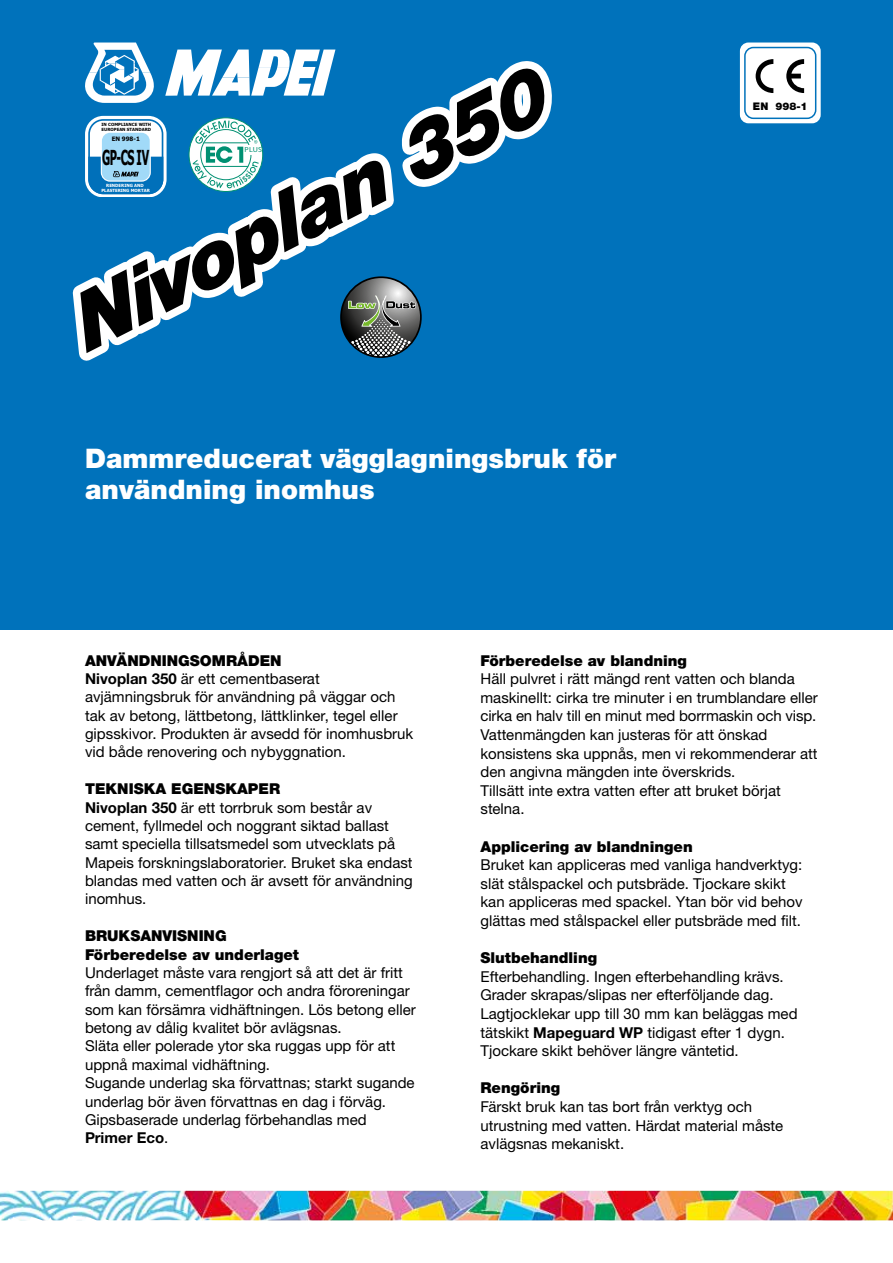
<style>
.page{position:relative;width:893px;height:1263px;background:#fff}
.page>*{position:absolute;margin:0;border:0;box-sizing:border-box;transform-origin:0 0}
.t1{font:italic 900 79.2px "Helvetica Neue LTW1 G";color:#fff}
.t2{font:900 27px/31.5px "Helvetica Neue LTW1 G";color:#fff}
.t3{font:700 20.85px "Tahoma";color:#000;scale:.53 1}
.t4{font:15px/18.6px "Helvetica Neue LTW1 G";color:#000}
.t5{font:900 15px/18.5px "Helvetica Neue LTW1 G";color:#000}
.t6{font:900 10.5px "Helvetica Neue LTW1 G";color:#000}
.t7{font:condensed 7.35px "Helvetica Neue LTW1 G";color:#009072;scale:1.1 1}
.t8{font:700 6px "Tahoma";color:#000}
.t9{font:700 4.35px/4.5px "Tahoma";color:#000}
.t10{font:700 4.35px/4.5px "Tahoma";color:#fff;text-align:center}
.s1{font-weight:900}
.s2{font-weight:700}
</style>
<div class="page">
<div style="left:0;top:0;width:893px;height:629px;background:#0072bb"></div>
<img style="left:0;top:1191px;width:893px;height:29px">
<svg style="left:85px;top:43px;width:69px;height:60px"></svg>
<svg style="left:165px;top:50px;width:170px;height:46px"></svg>
<div style="left:740px;top:43px;width:81px;height:80px;background:#fff;border-radius:9px"></div>
<div style="left:744px;top:47px;width:72px;height:72px;border:2px solid #0072bb;border-radius:9px"></div>
<svg style="left:756px;top:59px;width:17px;height:34px"></svg>
<svg style="left:786px;top:59px;width:18px;height:34px"></svg>
<svg style="left:85px;top:116px;width:82px;height:81px"></svg>
<svg style="left:88px;top:119px;width:75px;height:75px"></svg>
<div style="left:90px;top:121px;width:72px;height:72px;background:#fff;border-radius:13px"></div>
<svg style="left:88px;top:133px;width:75px;height:61px"></svg>
<svg style="left:340px;top:276px;width:82px;height:82px"></svg>
<svg style="left:188px;top:117px;width:75px;height:75px"></svg>
<div style="left:244px;top:146px;width:17px;height:9px;background:#fff"></div>
<h1 class="t1" style="left:53px;top:285px;width:525px;rotate:-27deg">Nivoplan 350</h1>
<p class="t9" style="left:102px;top:122px;width:51px">IN COMPLIANCE WITH<br>EUROPEAN STANDARD</p>
<h3 class="t3" style="left:102px;top:144px;width:90px">GP-CS IV</h3>
<p class="t8" style="left:112px;top:135px;width:30px">EN 998-1</p>
<p class="t7" style="left:245px;top:145px;width:17px">PLUS</p>
<p class="t10" style="left:101px;top:183px;width:50px">RENDERING AND<br>PLASTERING MORTAR</p>
<h2 class="t2" style="left:85px;top:443px;width:532px">Dammreducerat vägglagningsbruk för användning inomhus</h2>
<p class="t6" style="left:753px;top:99px;width:56px">EN 998-1</p>
<p class="t4" style="left:85px;top:651px;width:330px"><span class="s1">ANVÄNDNINGSOMRÅDEN<br></span><span class="s2">Nivoplan 350</span> är ett cementbaserat avjämningsbruk för användning på väggar och tak av betong, lättbetong, lättklinker, tegel eller gipsskivor. Produkten är avsedd för inomhusbruk vid både renovering och nybyggnation.</p>
<p class="t4" style="left:85px;top:779px;width:329px"><span class="s1">TEKNISKA EGENSKAPER<br></span><span class="s2">Nivoplan 350</span> är ett torrbruk som består av cement, fyllmedel och noggrant siktad ballast samt speciella tillsatsmedel som utvecklats på Mapeis forskningslaboratorier. Bruket ska endast blandas med vatten och är avsett för användning inomhus.</p>
<p class="t5" style="left:85px;top:926px;width:215px">BRUKSANVISNING<br>Förberedelse av underlaget</p>
<p class="t4" style="left:85px;top:963px;width:332px">Underlaget måste vara rengjort så att det är fritt från damm, cementflagor och andra föroreningar som kan försämra vidhäftningen. Lös betong eller betong av dålig kvalitet bör avlägsnas.<br>Släta eller polerade ytor ska ruggas upp för att uppnå maximal vidhäftning.<br>Sugande underlag ska förvattnas; starkt sugande underlag bör även förvattnas en dag i förväg.<br>Gipsbaserade underlag förbehandlas med <span class="s2">Primer Eco</span>.</p>
<p class="t5" style="left:480px;top:651px;width:208px">Förberedelse av blandning</p>
<p class="t4" style="left:480px;top:669px;width:339px">Häll pulvret i rätt mängd rent vatten och blanda maskinellt: cirka tre minuter i en trumblandare eller cirka en halv till en minut med borrmaskin och visp.<br>Vattenmängden kan justeras för att önskad konsistens ska uppnås, men vi rekommenderar att den angivna mängden inte överskrids.<br>Tillsätt inte extra vatten efter att bruket börjat stelna.</p>
<p class="t5" style="left:480px;top:837px;width:214px">Applicering av blandningen</p>
<p class="t4" style="left:480px;top:855px;width:324px">Bruket kan appliceras med vanliga handverktyg: slät stålspackel och putsbräde. Tjockare skikt kan appliceras med spackel. Ytan bör vid behov glättas med stålspackel eller putsbräde med filt.</p>
<p class="t5" style="left:480px;top:949px;width:118px">Slutbehandling</p>
<p class="t4" style="left:480px;top:967px;width:319px">Efterbehandling. Ingen efterbehandling krävs.<br>Grader skrapas/slipas ner efterföljande dag.<br>Lagtjocklekar upp till 30 mm kan beläggas med tätskikt <span class="s2">Mapeguard WP</span> tidigast efter 1 dygn.<br>Tjockare skikt behöver längre väntetid.</p>
<p class="t5" style="left:480px;top:1079px;width:81px">Rengöring</p>
<p class="t4" style="left:480px;top:1097px;width:304px">Färskt bruk kan tas bort från verktyg och utrustning med vatten. Härdat material måste avlägsnas mekaniskt.</p>
</div>
